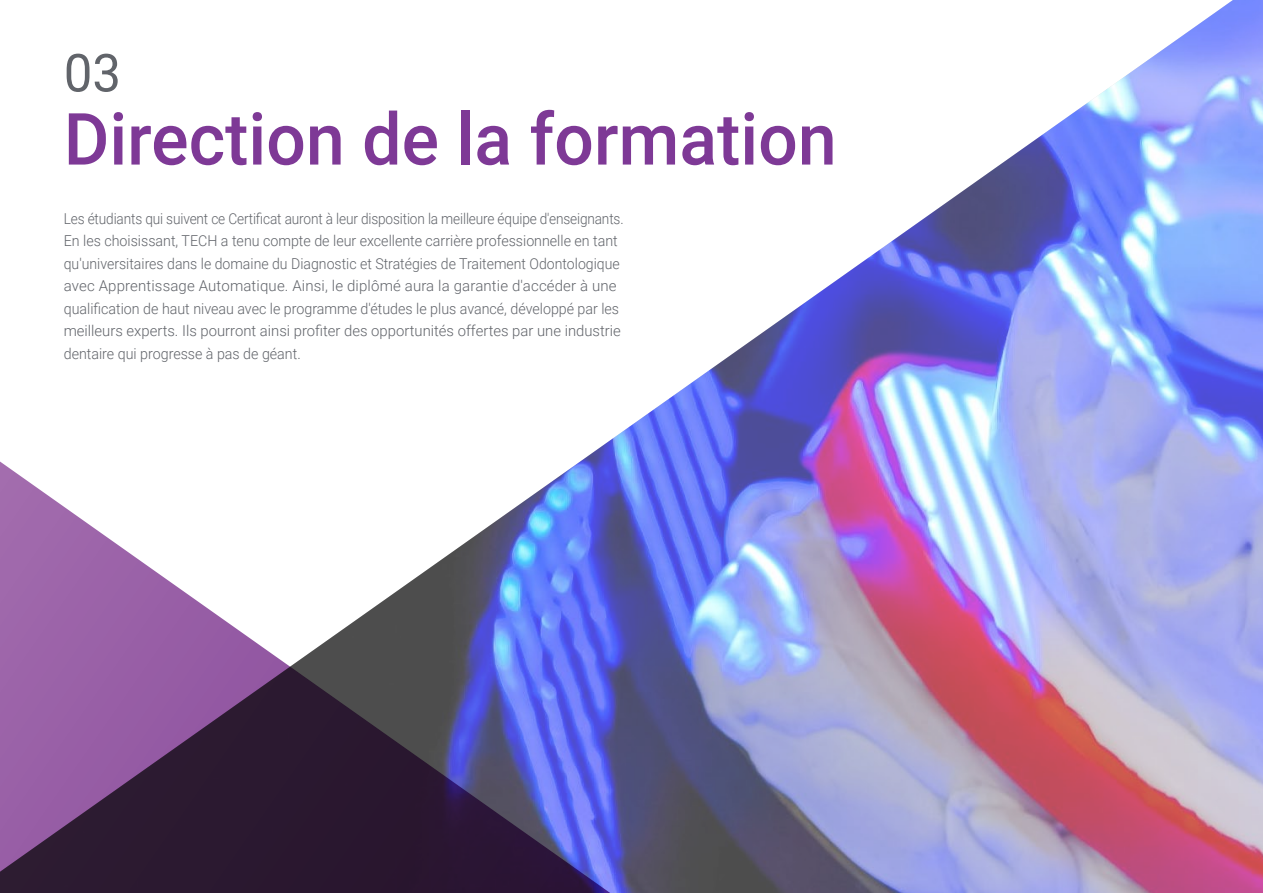
<style>
.page{position:relative;width:1263px;height:893px;background:#fff}
.page>*{position:absolute;margin:0;border:0;box-sizing:border-box;transform-origin:0 0}
.t1{font:500 72px "Roboto";color:#7e3996}
.t2{font:52.5px "Roboto";color:#61646a}
.t3{font:300 15px/22.5px "Roboto";color:#61646a;scale:.91 1}
</style>
<div class="page">
<img style="left:602px;top:0;width:661px;height:893px">
<svg style="left:0;top:446px;width:640px;height:447px"></svg>
<h2 class="t2" style="left:64px;top:36px;width:59px">03</h2>
<h1 class="t1" style="left:64px;top:89px;width:774px">Direction de la formation</h1>
<p class="t3" style="left:64px;top:207px;width:617px">Les étudiants qui suivent ce Certificat auront à leur disposition la meilleure équipe d'enseignants.<br>En les choisissant, TECH a tenu compte de leur excellente carrière professionnelle en tant qu'universitaires dans le domaine du Diagnostic et Stratégies de Traitement Odontologique avec Apprentissage Automatique. Ainsi, le diplômé aura la garantie d'accéder à une qualification de haut niveau avec le programme d'études le plus avancé, développé par les meilleurs experts. Ils pourront ainsi profiter des opportunités offertes par une industrie dentaire qui progresse à pas de géant.</p>
</div>
